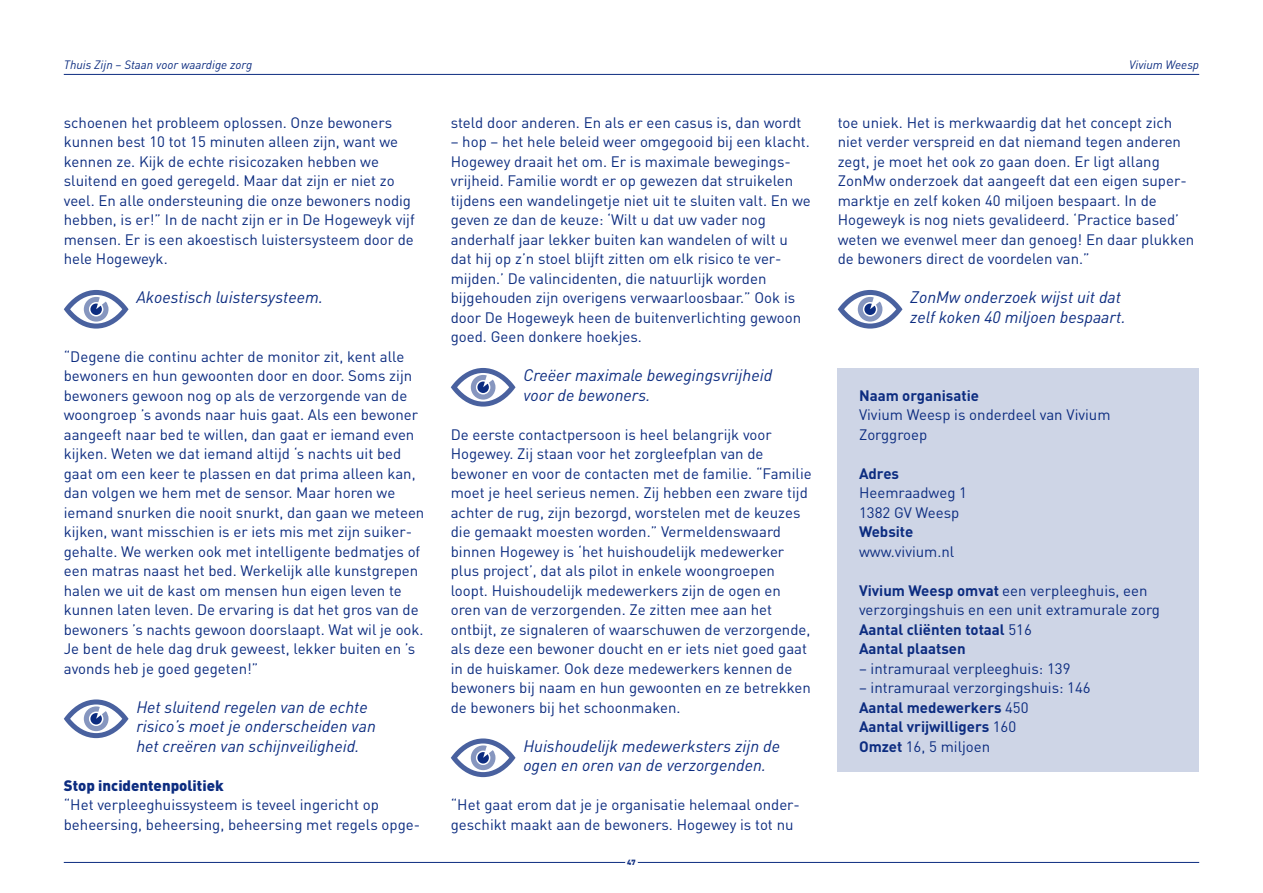
<style>
.page{position:relative;width:1263px;height:893px;background:#fff}
.page>*{position:absolute;margin:0;border:0;box-sizing:border-box;transform-origin:0 0}
.t1{font:italic 16.5px/19.5px "DIN Pro";color:#0c2c80}
.t2{font:15px/19.5px "DIN Pro";color:#0c2c80}
.t3{font:700 15px "DIN Pro";color:#0c2c80}
.t4{font:900 15px "DIN Pro";color:#0c2c80}
.t5{font:italic 12px "DIN Pro";color:#0c2c80}
.t6{font:900 7.5px "DIN Pro";color:#0c2c80}
.s1{font-weight:700}
</style>
<div class="page">
<hr style="left:64px;top:74px;width:1135px;height:1px;background:#0c2c80">
<hr style="left:64px;top:862px;width:1135px;height:1px;background:#0c2c80">
<svg style="left:64px;top:290px;width:65px;height:39px"></svg>
<svg style="left:64px;top:699px;width:65px;height:39px"></svg>
<svg style="left:451px;top:368px;width:64px;height:39px"></svg>
<svg style="left:451px;top:738px;width:64px;height:39px"></svg>
<svg style="left:838px;top:290px;width:64px;height:39px"></svg>
<div style="left:838px;top:368px;width:361px;height:403px;background:#ced5e6"></div>
<svg style="left:625px;top:862px;width:13px;height:1px"></svg>
<p class="t5" style="left:64px;top:58px;width:190px">Thuis Zijn – Staan voor waardige zorg</p>
<p class="t5" style="left:1129px;top:58px;width:71px">Vivium Weesp</p>
<p class="t2" style="left:64px;top:112px;width:352px">schoenen het probleem oplossen. Onze bewoners kunnen best 10 tot 15 minuten alleen zijn, want we kennen ze. Kijk de echte risicozaken hebben we sluitend en goed geregeld. Maar dat zijn er niet zo veel. En alle ondersteuning die onze bewoners nodig hebben, is er!” In de nacht zijn er in De Hogeweyk vijf mensen. Er is een akoestisch luistersysteem door de hele Hogeweyk.</p>
<p class="t1" style="left:136px;top:287px;width:188px">Akoestisch luistersysteem.</p>
<p class="t2" style="left:64px;top:346px;width:362px">“Degene die continu achter de monitor zit, kent alle bewoners en hun gewoonten door en door. Soms zijn bewoners gewoon nog op als de verzorgende van de woongroep ’s avonds naar huis gaat. Als een bewoner aangeeft naar bed te willen, dan gaat er iemand even kijken. Weten we dat iemand altijd ‘s nachts uit bed gaat om een keer te plassen en dat prima alleen kan, dan volgen we hem met de sensor. Maar horen we iemand snurken die nooit snurkt, dan gaan we meteen kijken, want misschien is er iets mis met zijn suiker&shy;gehalte. We werken ook met intelligente bedmatjes of een matras naast het bed. Werkelijk alle kunstgrepen halen we uit de kast om mensen hun eigen leven te kunnen laten leven. De ervaring is dat het gros van de bewoners ’s nachts gewoon doorslaapt. Wat wil je ook.<br>Je bent de hele dag druk geweest, lekker buiten en ’s avonds heb je goed gegeten!”</p>
<p class="t1" style="left:136px;top:697px;width:241px">Het sluitend regelen van de echte risico’s moet je onderscheiden van het creëren van schijnveiligheid.</p>
<p class="t4" style="left:64px;top:775px;width:161px">Stop incidentenpolitiek</p>
<p class="t2" style="left:64px;top:794px;width:358px">“Het verpleeghuissysteem is teveel ingericht op beheersing, beheersing, beheersing met regels opge-</p>
<p class="t2" style="left:451px;top:112px;width:352px">steld door anderen. En als er een casus is, dan wordt</p>
<p class="t2" style="left:451px;top:131px;width:361px">– hop – het hele beleid weer omgegooid bij een klacht.<br>Hogewey draait het om. Er is maximale bewegings&shy;vrijheid. Familie wordt er op gewezen dat struikelen tijdens een wandelingetje niet uit te sluiten valt. En we geven ze dan de keuze: ‘Wilt u dat uw vader nog anderhalf jaar lekker buiten kan wandelen of wilt u dat hij op z’n stoel blijft zitten om elk risico te ver&shy;mijden.’ De valincidenten, die natuurlijk worden bijgehouden zijn overigens verwaarloosbaar.” Ook is door De Hogeweyk heen de buitenverlichting gewoon goed. Geen donkere hoekjes.</p>
<p class="t1" style="left:523px;top:365px;width:250px">Creëer maximale bewegingsvrijheid voor de bewoners.</p>
<p class="t2" style="left:451px;top:424px;width:362px">De eerste contactpersoon is heel belangrijk voor Hogewey. Zij staan voor het zorgleefplan van de bewoner en voor de contacten met de familie. “Familie moet je heel serieus nemen. Zij hebben een zware tijd achter de rug, zijn bezorgd, worstelen met de keuzes die gemaakt moesten worden.” Vermeldenswaard binnen Hogewey is ‘het huishoudelijk medewerker plus project’, dat als pilot in enkele woongroepen loopt. Huishoudelijk medewerkers zijn de ogen en oren van de verzorgenden. Ze zitten mee aan het ontbijt, ze signaleren of waarschuwen de verzorgende, als deze een bewoner doucht en er iets niet goed gaat in de huiskamer. Ook deze medewerkers kennen de bewoners bij naam en hun gewoonten en ze betrekken de bewoners bij het schoonmaken.</p>
<p class="t1" style="left:523px;top:736px;width:258px">Huishoudelijk medewerksters zijn de ogen en oren van de verzorgenden.</p>
<p class="t2" style="left:451px;top:794px;width:351px">“Het gaat erom dat je je organisatie helemaal onder&shy;geschikt maakt aan de bewoners. Hogewey is tot nu</p>
<p class="t6" style="left:627px;top:857px;width:10px">47</p>
<p class="t2" style="left:838px;top:112px;width:358px">toe uniek. Het is merkwaardig dat het concept zich niet verder verspreid en dat niemand tegen anderen zegt, je moet het ook zo gaan doen. Er ligt allang ZonMw onderzoek dat aangeeft dat een eigen super&shy;marktje en zelf koken 40 miljoen bespaart. In de Hogeweyk is nog niets gevalideerd. ‘Practice based’ weten we evenwel meer dan genoeg! En daar plukken de bewoners direct de voordelen van.”</p>
<p class="t1" style="left:910px;top:287px;width:217px">ZonMw onderzoek wijst uit dat zelf koken 40 miljoen bespaart.</p>
<p class="t3" style="left:859px;top:385px;width:122px">Naam organisatie</p>
<p class="t2" style="left:859px;top:404px;width:253px">Vivium Weesp is onderdeel van Vivium<br>Zorggroep</p>
<p class="t3" style="left:859px;top:463px;width:42px">Adres</p>
<p class="t2" style="left:859px;top:482px;width:110px">Heemraadweg 1<br>1382 GV Weesp</p>
<p class="t3" style="left:859px;top:521px;width:56px">Website</p>
<p class="t2" style="left:859px;top:541px;width:97px">www.vivium.nl</p>
<p class="t2" style="left:859px;top:580px;width:302px"><span class="s1">Vivium Weesp omvat</span> een verpleeghuis, een verzorgingshuis en een unit extramurale zorg<br><span class="s1">Aantal cliënten totaal</span> 516<br><span class="s1">Aantal plaatsen</span></p>
<p class="t2" style="left:859px;top:658px;width:213px">– intramuraal verpleeghuis: 139</p>
<p class="t2" style="left:859px;top:677px;width:233px">– intramuraal verzorgingshuis: 146<br><span class="s1">Aantal medewerkers</span> 450<br><span class="s1">Aantal vrijwilligers</span> 160<br><span class="s1">Omzet</span> 16, 5 miljoen</p>
</div>
